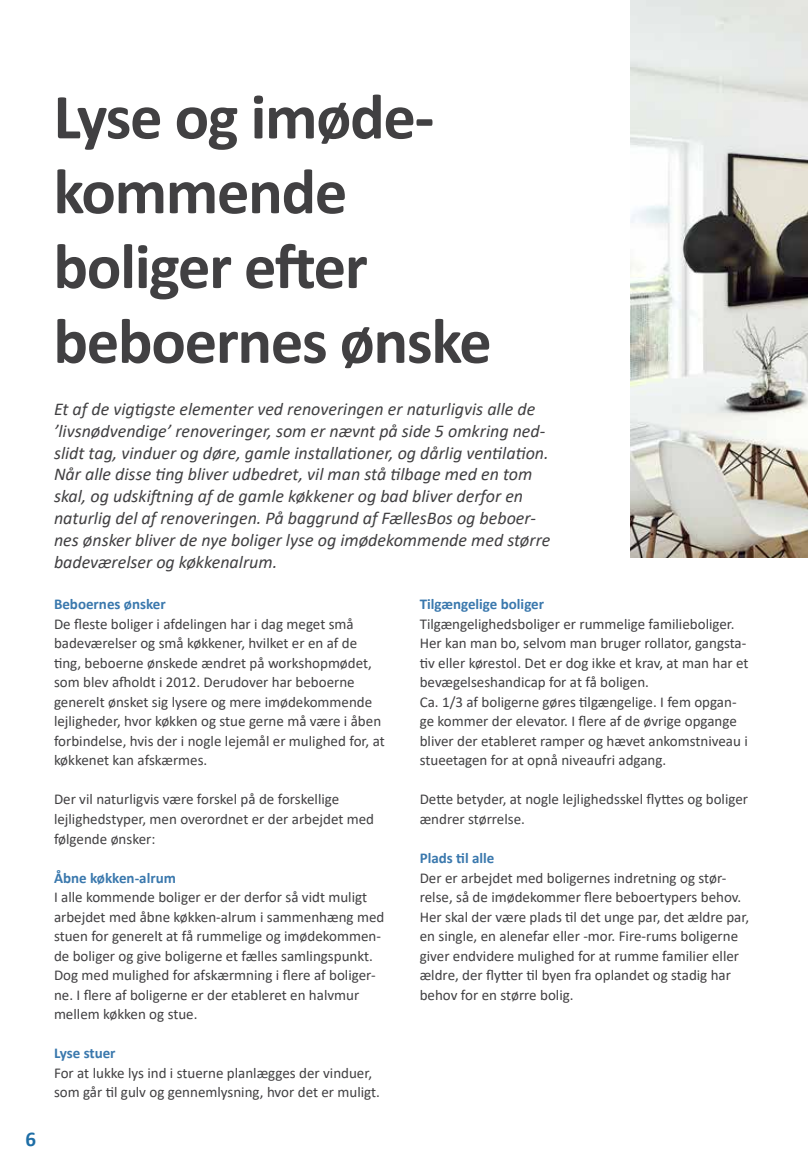
<style>
.page{position:relative;width:808px;height:1170px;background:#fff}
.page>*{position:absolute;margin:0;border:0;box-sizing:border-box;transform-origin:0 0}
.t1{font:700 64.5px/74.7px "Calibri";letter-spacing:-.02em;color:#414042}
.t2{font:700 21px "Calibri";color:#1e6ea6}
.t3{font:italic 18px/21.8px "Calibri";color:#414042}
.t4{font:15px/19.5px "Calibri";color:#414042}
.t5{font:700 15px "Calibri";color:#3a78ad}
</style>
<div class="page">
<img style="left:631px;top:0;width:177px;height:557px">
<h2 class="t2" style="left:26px;top:1123px;width:12px">6</h2>
<h1 class="t1" style="left:53px;top:79px;width:440px">Lyse og imøde&shy;kommende boliger efter beboernes ønske</h1>
<p class="t3" style="left:54px;top:397px;width:498px">Et af de vigtigste elementer ved renoveringen er naturligvis alle de ’livsnødvendige’ renoveringer, som er nævnt på side 5 omkring ned&shy;slidt tag, vinduer og døre, gamle installationer, og dårlig ventilation.<br>Når alle disse ting bliver udbedret, vil man stå tilbage med en tom skal, og udskiftning af de gamle køkkener og bad bliver derfor en naturlig del af renoveringen. På baggrund af FællesBos og beboer&shy;nes ønsker bliver de nye boliger lyse og imødekommende med større badeværelser og køkkenalrum.</p>
<p class="t5" style="left:54px;top:593px;width:113px">Beboernes ønsker</p>
<p class="t4" style="left:54px;top:613px;width:332px">De fleste boliger i afdelingen har i dag meget små badeværelser og små køkkener, hvilket er en af de ting, beboerne ønskede ændret på workshopmødet, som blev afholdt i 2012. Derudover har beboerne generelt ønsket sig lysere og mere imødekommende lejligheder, hvor køkken og stue gerne må være i åben forbindelse, hvis der i nogle lejemål er mulighed for, at køkkenet kan afskærmes.</p>
<p class="t4" style="left:54px;top:789px;width:322px">Der vil naturligvis være forskel på de forskellige lejlighedstyper, men overordnet er der arbejdet med følgende ønsker:</p>
<p class="t5" style="left:54px;top:866px;width:123px">Åbne køkken-alrum</p>
<p class="t4" style="left:54px;top:886px;width:332px">I alle kommende boliger er der derfor så vidt muligt arbejdet med åbne køkken-alrum i sammenhæng med stuen for generelt at få rummelige og imødekommen&shy;de boliger og give boligerne et fælles samlingspunkt.<br>Dog med mulighed for afskærmning i flere af boliger&shy;ne. I flere af boligerne er der etableret en halvmur mellem køkken og stue.</p>
<p class="t5" style="left:54px;top:1042px;width:63px">Lyse stuer</p>
<p class="t4" style="left:54px;top:1062px;width:327px">For at lukke lys ind i stuerne planlægges der vinduer, som går til gulv og gennemlysning, hvor det er muligt.</p>
<p class="t5" style="left:420px;top:593px;width:126px">Tilgængelige boliger</p>
<p class="t4" style="left:420px;top:613px;width:330px">Tilgængelighedsboliger er rummelige familieboliger.<br>Her kan man bo, selvom man bruger rollator, gangsta&shy;tiv eller kørestol. Det er dog ikke et krav, at man har et bevægelseshandicap for at få boligen.<br>Ca. 1/3 af boligerne gøres tilgængelige. I fem opgan&shy;ge kommer der elevator. I flere af de øvrige opgange bliver der etableret ramper og hævet ankomstniveau i stueetagen for at opnå niveaufri adgang.</p>
<p class="t4" style="left:420px;top:789px;width:330px">Dette betyder, at nogle lejlighedsskel flyttes og boliger ændrer størrelse.</p>
<p class="t5" style="left:420px;top:847px;width:76px">Plads til alle</p>
<p class="t4" style="left:420px;top:867px;width:331px">Der er arbejdet med boligernes indretning og stør&shy;relse, så de imødekommer flere beboertypers behov.<br>Her skal der være plads til det unge par, det ældre par, en single, en alenefar eller -mor. Fire-rums boligerne giver endvidere mulighed for at rumme familier eller ældre, der flytter til byen fra oplandet og stadig har behov for en større bolig.</p>
</div>
